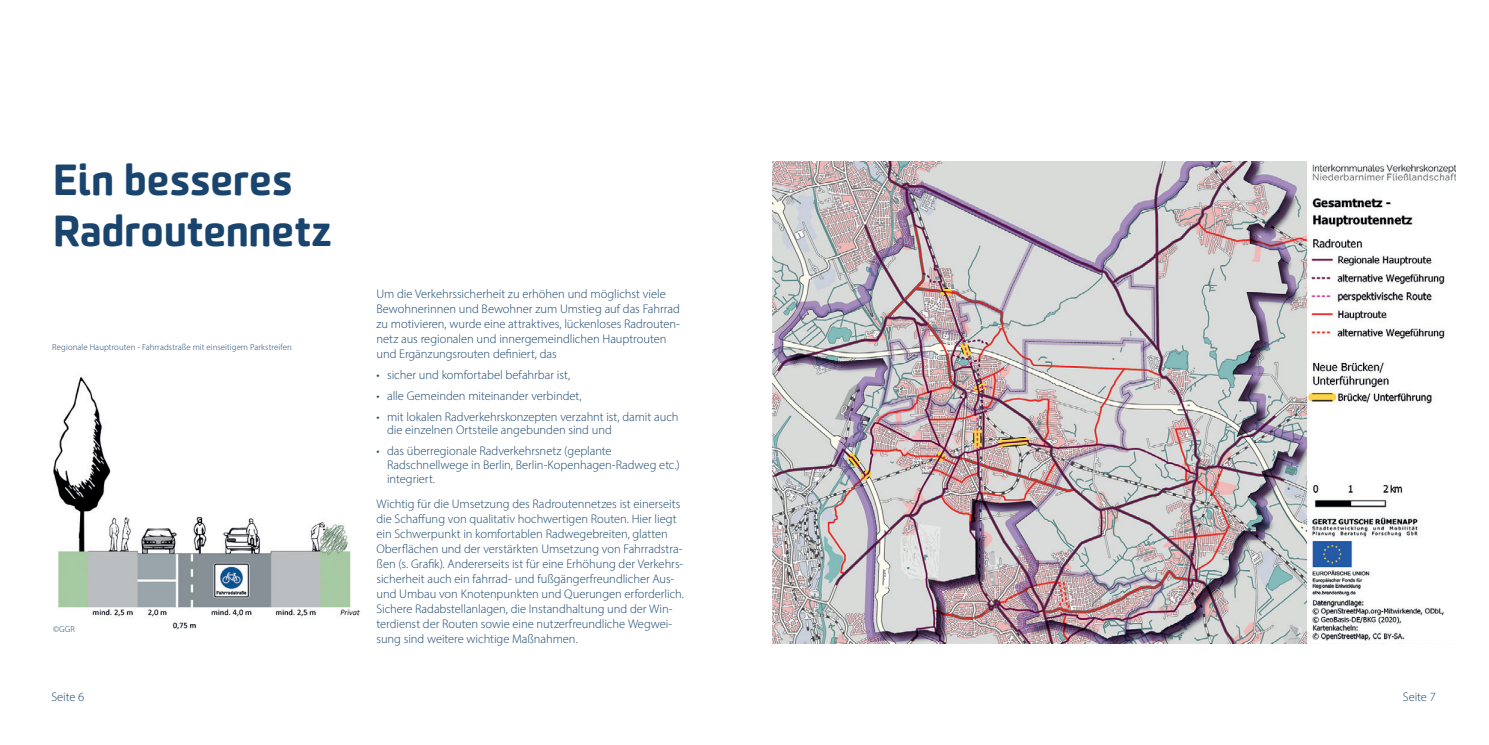
<style>
.page{position:relative;width:1489px;height:745px;background:#fff}
.page>*{position:absolute;margin:0;border:0;box-sizing:border-box;transform-origin:0 0}
.t1{font:900 42.25px/50.8px "Sommet Rounded";letter-spacing:-.005em;color:#19446e}
.t2{font:300 12.5px/15px "Myriad Pro";letter-spacing:-.005em;color:#19446e}
.t3{font:300 8.75px "Myriad Pro";letter-spacing:.01em;color:#19446e}
</style>
<div class="page">
<img style="left:772px;top:161px;width:683px;height:482px">
<img style="left:53px;top:377px;width:308px;height:252px">
<h1 class="t1" style="left:53px;top:153px;width:280px">Ein besseres<br>Radroutennetz</h1>
<p class="t3" style="left:52px;top:341px;width:241px">Regionale Hauptrouten - Fahrradstraße mit einseitigem Parkstreifen</p>
<p class="t3" style="left:53px;top:623px;width:23px">©GGR</p>
<p class="t2" style="left:376px;top:286px;width:305px">Um die Verkehrssicherheit zu erhöhen und möglichst viele Bewohnerinnen und Bewohner zum Umstieg auf das Fahrrad zu motivieren, wurde eine attraktives, lückenloses Radrouten&shy;netz aus regionalen und innergemeindlichen Hauptrouten und Ergänzungsrouten definiert, das</p>
<p class="t2" style="left:376px;top:367px;width:195px">• sicher und komfortabel befahrbar ist,</p>
<p class="t2" style="left:376px;top:387px;width:207px">• alle Gemeinden miteinander verbindet,</p>
<p class="t2" style="left:387px;top:409px;width:293px;line-height:13.8px;text-indent:-11px">• mit lokalen Radverkehrskonzepten verzahnt ist, damit auch die einzelnen Ortsteile angebunden sind und</p>
<p class="t2" style="left:387px;top:443px;width:294px;line-height:13.8px;text-indent:-11px">• das überregionale Radverkehrsnetz (geplante<br>Radschnellwege in Berlin, Berlin-Kopenhagen-Radweg etc.) integriert.</p>
<p class="t2" style="left:376px;top:496px;width:309px">Wichtig für die Umsetzung des Radroutennetzes ist einerseits die Schaffung von qualitativ hochwertigen Routen. Hier liegt ein Schwerpunkt in komfortablen Radwegebreiten, glatten Oberflächen und der verstärkten Umsetzung von Fahrradstra&shy;ßen (s. Grafik). Andererseits ist für eine Erhöhung der Verkehrs&shy;sicherheit auch ein fahrrad- und fußgängerfreundlicher Aus&shy;und Umbau von Knotenpunkten und Querungen erforderlich.<br>Sichere Radabstellanlagen, die Instandhaltung und der Win&shy;terdienst der Routen sowie eine nutzerfreundliche Wegwei&shy;sung sind weitere wichtige Maßnahmen.</p>
<p class="t2" style="left:51px;top:689px;width:34px">Seite 6</p>
<p class="t2" style="left:1402px;top:689px;width:34px">Seite 7</p>
</div>
